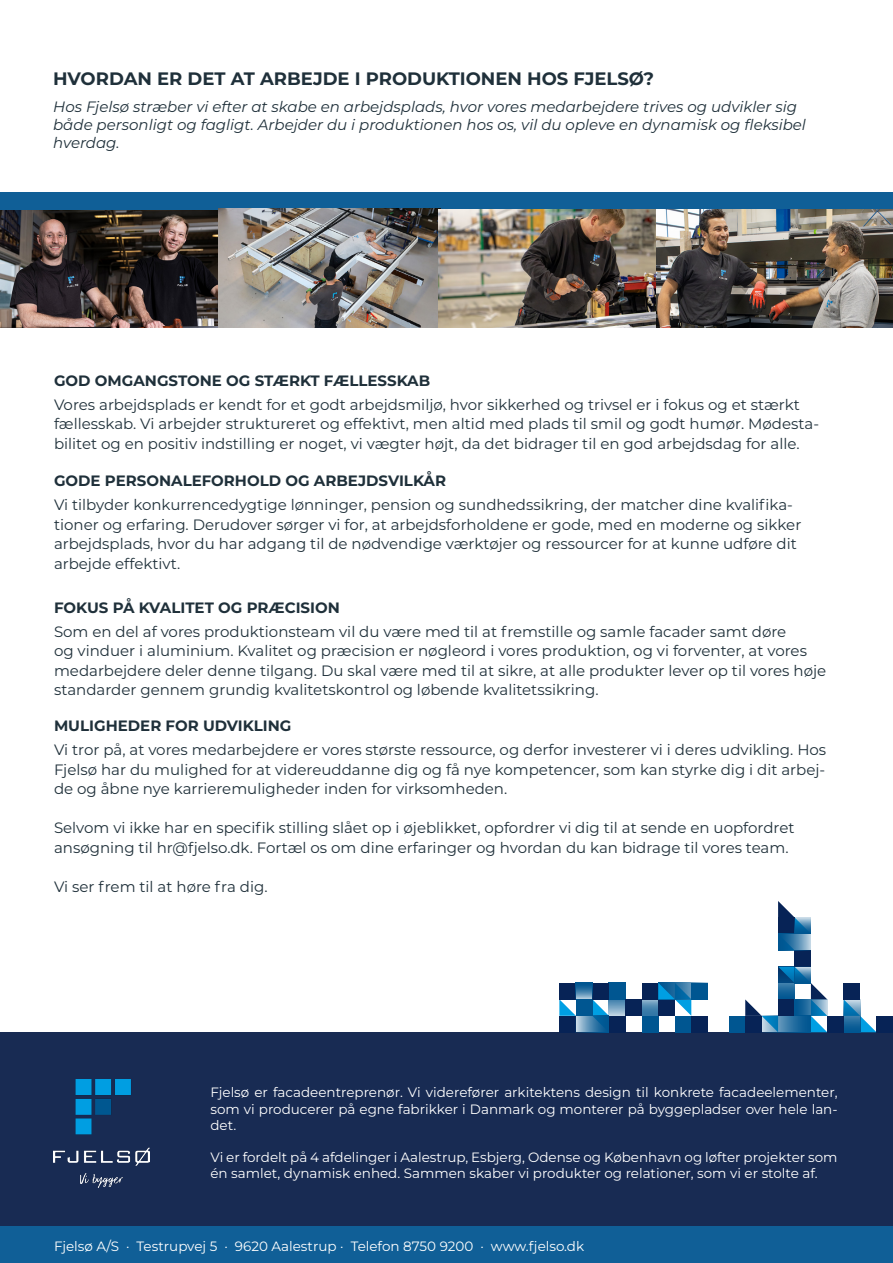
<style>
.page{position:relative;width:893px;height:1263px;background:#fff}
.page>*{position:absolute;margin:0;border:0;box-sizing:border-box;transform-origin:0 0}
.t1{font:700 18px "Montserrat";color:#1f303a}
.t2{font:15px/19.5px "Montserrat";color:#1f303a}
.t3{font:italic 15px/18px "Montserrat";color:#1f303a}
.t4{font:700 15px "Montserrat";color:#1f303a}
.t5{font:100 13.5px/16.2px "Montserrat";color:#fff;text-align:justify}
.t6{font:13.5px "Montserrat";color:#fff}
</style>
<div class="page">
<img style="left:0;top:209px;width:893px;height:119px">
<div style="left:0;top:192px;width:893px;height:17px;background:#105f97"></div>
<div style="left:0;top:1032px;width:893px;height:231px;background:#182b53"></div>
<div style="left:0;top:1227px;width:893px;height:36px;background:#105f97"></div>
<img style="left:53px;top:1080px;width:96px;height:108px">
<svg style="left:860px;top:999px;width:17px;height:33px"></svg>
<div style="left:729px;top:1016px;width:16px;height:16px;background:#005691"></div>
<svg style="left:844px;top:999px;width:16px;height:33px"></svg>
<div style="left:877px;top:1016px;width:16px;height:16px;background:#072356"></div>
<div style="left:794px;top:950px;width:17px;height:17px;background:#072356"></div>
<div style="left:844px;top:983px;width:16px;height:16px;background:#072356"></div>
<div style="left:827px;top:1016px;width:17px;height:16px;background:#072356"></div>
<svg style="left:745px;top:967px;width:82px;height:65px"></svg>
<svg style="left:778px;top:901px;width:16px;height:33px"></svg>
<svg style="left:794px;top:999px;width:33px;height:17px"></svg>
<svg style="left:778px;top:934px;width:33px;height:16px"></svg>
<svg style="left:794px;top:967px;width:17px;height:16px"></svg>
<svg style="left:794px;top:917px;width:17px;height:17px"></svg>
<svg style="left:592px;top:999px;width:17px;height:17px"></svg>
<svg style="left:559px;top:999px;width:17px;height:17px"></svg>
<div style="left:576px;top:999px;width:16px;height:17px;background:#005691"></div>
<div style="left:642px;top:1016px;width:16px;height:16px;background:#005691"></div>
<div style="left:675px;top:1016px;width:16px;height:16px;background:#005691"></div>
<svg style="left:609px;top:983px;width:16px;height:33px"></svg>
<svg style="left:642px;top:999px;width:16px;height:17px"></svg>
<div style="left:559px;top:1016px;width:17px;height:16px;background:#072356"></div>
<div style="left:691px;top:1016px;width:17px;height:16px;background:#072356"></div>
<div style="left:642px;top:983px;width:16px;height:16px;background:#072356"></div>
<div style="left:625px;top:999px;width:17px;height:17px;background:#072356"></div>
<div style="left:592px;top:983px;width:17px;height:16px;background:#072356"></div>
<div style="left:559px;top:983px;width:17px;height:16px;background:#072356"></div>
<div style="left:609px;top:1016px;width:16px;height:16px;background:#072356"></div>
<svg style="left:576px;top:1016px;width:33px;height:16px"></svg>
<div style="left:658px;top:983px;width:50px;height:16px;background:#005691"></div>
<svg style="left:576px;top:983px;width:16px;height:16px"></svg>
<svg style="left:658px;top:983px;width:33px;height:33px"></svg>
<p class="t1" style="left:53px;top:66px;width:602px">HVORDAN ER DET AT ARBEJDE I PRODUKTIONEN HOS FJELSØ?</p>
<p class="t3" style="left:53px;top:97px;width:754px">Hos Fjelsø stræber vi efter at skabe en arbejdsplads, hvor vores medarbejdere trives og udvikler sig både personligt og fagligt. Arbejder du i produktionen hos os, vil du opleve en dynamisk og fleksibel hverdag.</p>
<p class="t4" style="left:54px;top:370px;width:378px">GOD OMGANGSTONE OG STÆRKT FÆLLESSKAB</p>
<p class="t2" style="left:54px;top:394px;width:767px">Vores arbejdsplads er kendt for et godt arbejdsmiljø, hvor sikkerhed og trivsel er i fokus og et stærkt fællesskab. Vi arbejder struktureret og effektivt, men altid med plads til smil og godt humør. Mødesta&shy;bilitet og en positiv indstilling er noget, vi vægter højt, da det bidrager til en god arbejdsdag for alle.</p>
<p class="t4" style="left:54px;top:470px;width:394px">GODE PERSONALEFORHOLD OG ARBEJDSVILKÅR</p>
<p class="t2" style="left:54px;top:494px;width:749px">Vi tilbyder konkurrencedygtige lønninger, pension og sundhedssikring, der matcher dine kvalifika&shy;tioner og erfaring. Derudover sørger vi for, at arbejdsforholdene er gode, med en moderne og sikker arbejdsplads, hvor du har adgang til de nødvendige værktøjer og ressourcer for at kunne udføre dit arbejde effektivt.</p>
<p class="t4" style="left:54px;top:597px;width:287px">FOKUS PÅ KVALITET OG PRÆCISION</p>
<p class="t2" style="left:54px;top:621px;width:774px">Som en del af vores produktionsteam vil du være med til at fremstille og samle facader samt døre<br>og vinduer i aluminium. Kvalitet og præcision er nøgleord i vores produktion, og vi forventer, at vores medarbejdere deler denne tilgang. Du skal være med til at sikre, at alle produkter lever op til vores høje standarder gennem grundig kvalitetskontrol og løbende kvalitetssikring.</p>
<p class="t4" style="left:54px;top:715px;width:239px">MULIGHEDER FOR UDVIKLING</p>
<p class="t2" style="left:54px;top:739px;width:774px;text-align:justify">Vi tror på, at vores medarbejdere er vores største ressource, og derfor investerer vi i deres udvikling. Hos Fjelsø har du mulighed for at videreuddanne dig og få nye kompetencer, som kan styrke dig i dit arbej&shy;de og åbne nye karrieremuligheder inden for virksomheden.</p>
<p class="t2" style="left:54px;top:817px;width:742px">Selvom vi ikke har en specifik stilling slået op i øjeblikket, opfordrer vi dig til at sende en uopfordret ansøgning til hr@fjelso.dk. Fortæl os om dine erfaringer og hvordan du kan bidrage til vores team.</p>
<p class="t2" style="left:54px;top:876px;width:215px">Vi ser frem til at høre fra dig.</p>
<p class="t5" style="left:210px;top:1084px;width:629px">Fjelsø er facadeentreprenør. Vi viderefører arkitektens design til konkrete facadeelementer, som vi producerer på egne fabrikker i Danmark og monterer på byggepladser over hele lan&shy;det.</p>
<p class="t5" style="left:210px;top:1149px;width:628px">Vi er fordelt på 4 afdelinger i Aalestrup, Esbjerg, Odense og København og løfter projekter som én samlet, dynamisk enhed. Sammen skaber vi produkter og relationer, som vi er stolte af.</p>
<p class="t6" style="left:54px;top:1233px;width:634px">Fjelsø Alu Facader A/S · Storstrømsvej 11 · 6715 Esbjerg N · Telefon 7211 9100 · www.fjelso.dk</p>
<p class="t5" style="left:54px;top:1237px;width:532px">Fjelsø A/S · Testrupvej 5 · 9620 Aalestrup · Telefon 8750 9200 · www.fjelso.dk</p>
</div>
